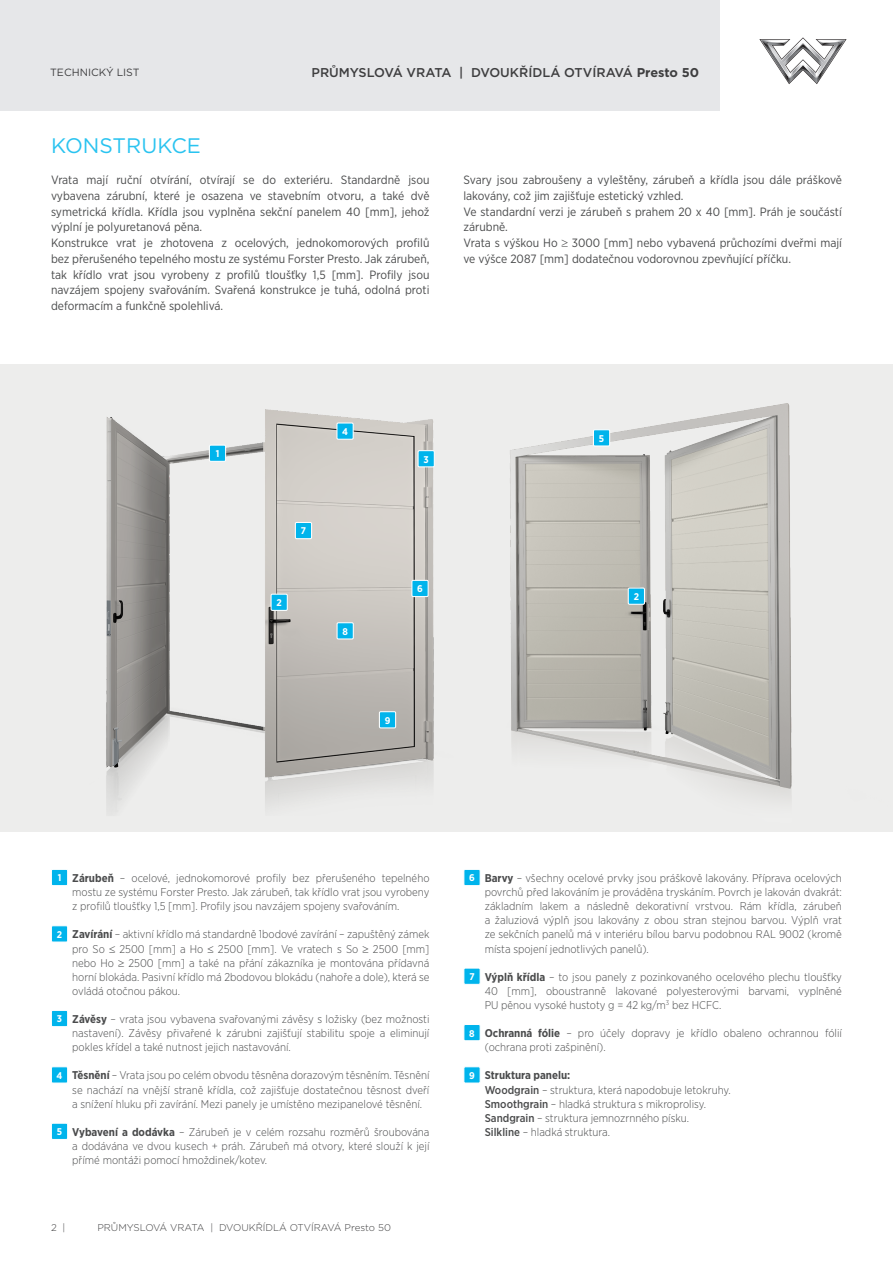
<style>
.page{position:relative;width:893px;height:1263px;background:#fff}
.page>*{position:absolute;margin:0;border:0;box-sizing:border-box;transform-origin:0 0}
.Page_header{font:21px "Gotham";color:#29c3f0}
.t1{font:500 12.75px "Gotham";color:#3e3e3f}
.t2{font:12px/15.8px "Gotham Narrow";color:#4a4b4c}
.t3{font:300 11.25px/14.1px "Gotham Narrow";color:#4a4b4c;text-align:justify}
.t4{font:700 11.25px "Gotham Narrow";color:#4a4b4c}
.t5{font:10.5px "Gotham";color:#3e3e3f}
.t6{font:300 9.75px "Gotham";color:#3e3e3f}
.t7{font:700 9.75px "Gotham Narrow";color:#fff}
.s1{font-weight:700}
.s2{font-weight:500}
</style>
<div class="page">
<div style="left:0;top:0;width:721px;height:111px;background:#e6e7e9"></div>
<svg style="left:759px;top:37px;width:88px;height:47px"></svg>
<img style="left:0;top:364px;width:893px;height:520px">
<div style="left:209px;top:445px;width:17px;height:16px;background:#00b4ec"></div>
<div style="left:209px;top:445px;width:17px;height:17px;border:1px solid #fff"></div>
<div style="left:337px;top:423px;width:16px;height:16px;background:#00b4ec"></div>
<div style="left:336px;top:422px;width:18px;height:18px;border:1px solid #fff"></div>
<div style="left:418px;top:451px;width:16px;height:16px;background:#00b4ec"></div>
<div style="left:418px;top:450px;width:17px;height:17px;border:1px solid #fff"></div>
<div style="left:295px;top:522px;width:17px;height:17px;background:#00b4ec"></div>
<div style="left:295px;top:522px;width:17px;height:17px;border:1px solid #fff"></div>
<div style="left:271px;top:594px;width:16px;height:16px;background:#00b4ec"></div>
<div style="left:271px;top:594px;width:17px;height:17px;border:1px solid #fff"></div>
<div style="left:628px;top:588px;width:16px;height:16px;background:#00b4ec"></div>
<div style="left:628px;top:587px;width:17px;height:18px;border:1px solid #fff"></div>
<div style="left:412px;top:580px;width:16px;height:17px;background:#00b4ec"></div>
<div style="left:411px;top:580px;width:18px;height:17px;border:1px solid #fff"></div>
<div style="left:337px;top:623px;width:16px;height:16px;background:#00b4ec"></div>
<div style="left:337px;top:622px;width:17px;height:17px;border:1px solid #fff"></div>
<div style="left:379px;top:712px;width:17px;height:16px;background:#00b4ec"></div>
<div style="left:379px;top:711px;width:17px;height:17px;border:1px solid #fff"></div>
<div style="left:593px;top:430px;width:17px;height:16px;background:#00b4ec"></div>
<div style="left:593px;top:429px;width:17px;height:17px;border:1px solid #fff"></div>
<div style="left:51px;top:869px;width:17px;height:17px;background:#00b4ec"></div>
<div style="left:51px;top:869px;width:17px;height:17px;border:1px solid #fff"></div>
<div style="left:51px;top:926px;width:17px;height:16px;background:#00b4ec"></div>
<div style="left:51px;top:925px;width:17px;height:17px;border:1px solid #fff"></div>
<div style="left:51px;top:1010px;width:17px;height:17px;background:#00b4ec"></div>
<div style="left:51px;top:1010px;width:17px;height:17px;border:1px solid #fff"></div>
<div style="left:51px;top:1067px;width:17px;height:16px;background:#00b4ec"></div>
<div style="left:51px;top:1066px;width:17px;height:17px;border:1px solid #fff"></div>
<div style="left:51px;top:1123px;width:17px;height:16px;background:#00b4ec"></div>
<div style="left:51px;top:1123px;width:17px;height:17px;border:1px solid #fff"></div>
<div style="left:464px;top:869px;width:16px;height:17px;background:#00b4ec"></div>
<div style="left:463px;top:869px;width:17px;height:17px;border:1px solid #fff"></div>
<div style="left:464px;top:968px;width:16px;height:16px;background:#00b4ec"></div>
<div style="left:463px;top:968px;width:17px;height:17px;border:1px solid #fff"></div>
<div style="left:464px;top:1024px;width:16px;height:17px;background:#00b4ec"></div>
<div style="left:463px;top:1024px;width:17px;height:17px;border:1px solid #fff"></div>
<div style="left:464px;top:1067px;width:16px;height:16px;background:#00b4ec"></div>
<div style="left:463px;top:1066px;width:17px;height:17px;border:1px solid #fff"></div>
<p class="t5" style="left:50px;top:66px;width:91px">TECHNICKÝ LIST</p>
<p class="t1" style="left:311px;top:65px;width:389px">PRŮMYSLOVÁ VRATA | DVOUKŘÍDLÁ OTVÍRAVÁ <span class="s1">Presto 50</span></p>
<p class="Page_header" style="left:51px;top:132px;width:151px">KONSTRUKCE</p>
<p class="t2" style="left:51px;top:172px;width:380px;text-align:justify">Vrata mají ruční otvírání, otvírají se do exteriéru. Standardně jsou vybavena zárubní, které je osazena ve stavebním otvoru, a také dvě symetrická křídla. Křídla jsou vyplněna sekční panelem 40 [mm], jehož výplní je polyuretanová pěna.</p>
<p class="t2" style="left:51px;top:235px;width:380px;text-align:justify">Konstrukce vrat je zhotovena z ocelových, jednokomorových profilů bez přerušeného tepelného mostu ze systému Forster Presto. Jak zárubeň, tak křídlo vrat jsou vyrobeny z profilů tloušťky 1,5 [mm]. Profily jsou navzájem spojeny svařováním. Svařená konstrukce je tuhá, odolná proti deformacím a funkčně spolehlivá.</p>
<p class="t2" style="left:463px;top:172px;width:380px">Svary jsou zabroušeny a vyleštěny, zárubeň a křídla jsou dále práškově lakovány, což jim zajišťuje estetický vzhled.</p>
<p class="t2" style="left:463px;top:203px;width:380px">Ve standardní verzi je zárubeň s prahem 20 x 40 [mm]. Práh je součástí zárubně.</p>
<p class="t2" style="left:463px;top:235px;width:380px">Vrata s výškou Ho ≥ 3000 [mm] nebo vybavená průchozími dveřmi mají ve výšce 2087 [mm] dodatečnou vodorovnou zpevňující příčku.</p>
<p class="t7" style="left:216px;top:447px;width:5px">1</p>
<p class="t7" style="left:342px;top:425px;width:7px">4</p>
<p class="t7" style="left:301px;top:525px;width:7px">7</p>
<p class="t7" style="left:277px;top:596px;width:7px">2</p>
<p class="t7" style="left:342px;top:625px;width:7px">8</p>
<p class="t7" style="left:424px;top:453px;width:7px">3</p>
<p class="t7" style="left:417px;top:583px;width:7px">6</p>
<p class="t7" style="left:385px;top:714px;width:7px">9</p>
<p class="t7" style="left:599px;top:432px;width:7px">5</p>
<p class="t7" style="left:634px;top:590px;width:7px">2</p>
<p class="t7" style="left:58px;top:872px;width:5px">1</p>
<p class="t3" style="left:72px;top:871px;width:359px"><span class="s1">Zárubeň</span> – ocelové, jednokomorové profily bez přerušeného tepelného mostu ze systému Forster Presto. Jak zárubeň, tak křídlo vrat jsou vyrobeny z profilů tloušťky 1,5 [mm]. Profily jsou navzájem spojeny svařováním.</p>
<p class="t7" style="left:57px;top:928px;width:7px">2</p>
<p class="t3" style="left:72px;top:927px;width:359px"><span class="s1">Zavírání</span> – aktivní křídlo má standardně 1bodové zavírání – zapuštěný zámek pro So ≤ 2500 [mm] a Ho ≤ 2500 [mm]. Ve vratech s So ≥ 2500 [mm] nebo Ho ≥ 2500 [mm] a také na přání zákazníka je montována přídavná horní blokáda. Pasivní křídlo má 2bodovou blokádu (nahoře a dole), která se ovládá otočnou pákou.</p>
<p class="t7" style="left:57px;top:1013px;width:7px">3</p>
<p class="t3" style="left:72px;top:1012px;width:359px"><span class="s1">Závěsy</span> – vrata jsou vybavena svařovanými závěsy s ložisky (bez možnosti nastavení). Závěsy přivařené k zárubni zajišťují stabilitu spoje a eliminují pokles křídel a také nutnost jejich nastavování.</p>
<p class="t7" style="left:57px;top:1069px;width:7px">4</p>
<p class="t3" style="left:72px;top:1068px;width:359px"><span class="s1">Těsnění</span> – Vrata jsou po celém obvodu těsněna dorazovým těsněním. Těsnění se nachází na vnější straně křídla, což zajišťuje dostatečnou těsnost dveří a snížení hluku při zavírání. Mezi panely je umístěno mezipanelové těsnění.</p>
<p class="t7" style="left:57px;top:1125px;width:7px">5</p>
<p class="t3" style="left:72px;top:1124px;width:359px"><span class="s1">Vybavení a dodávka</span> – Zárubeň je v celém rozsahu rozměrů šroubována a dodávána ve dvou kusech + práh. Zárubeň má otvory, které slouží k její přímé montáži pomocí hmoždinek/kotev.</p>
<p class="t6" style="left:51px;top:1221px;width:16px">2 |</p>
<p class="t6" style="left:97px;top:1221px;width:295px">PRŮMYSLOVÁ VRATA | DVOUKŘÍDLÁ OTVÍRAVÁ Presto 50</p>
<p class="t7" style="left:469px;top:872px;width:7px">6</p>
<p class="t3" style="left:485px;top:871px;width:359px"><span class="s1">Barvy</span> – všechny ocelové prvky jsou práškově lakovány. Příprava ocelových povrchů před lakováním je prováděna tryskáním. Povrch je lakován dvakrát: základním lakem a následně dekorativní vrstvou. Rám křídla, zárubeň a žaluziová výplň jsou lakovány z obou stran stejnou barvou. Výplň vrat ze sekčních panelů má v interiéru bílou barvu podobnou RAL 9002 (kromě místa spojení jednotlivých panelů).</p>
<p class="t7" style="left:469px;top:970px;width:7px">7</p>
<p class="t3" style="left:485px;top:969px;width:359px"><span class="s1">Výplň křídla</span> – to jsou panely z pozinkovaného ocelového plechu tloušťky 40 [mm], oboustranně lakované polyesterovými barvami, vyplněné PU pěnou vysoké hustoty g = 42 kg/m<sup>3</sup> bez HCFC.</p>
<p class="t7" style="left:469px;top:1027px;width:7px">8</p>
<p class="t3" style="left:485px;top:1026px;width:359px"><span class="s1">Ochranná fólie</span> – pro účely dopravy je křídlo obaleno ochrannou fólií (ochrana proti zašpinění).</p>
<p class="t7" style="left:469px;top:1069px;width:7px">9</p>
<p class="t4" style="left:485px;top:1068px;width:87px">Struktura panelu:</p>
<p class="t3" style="left:485px;top:1082px;width:248px"><span class="s2">Woodgrain</span> – struktura, která napodobuje letokruhy.</p>
<p class="t3" style="left:485px;top:1096px;width:223px"><span class="s2">Smoothgrain</span> – hladká struktura s mikroprolisy.</p>
<p class="t3" style="left:485px;top:1110px;width:206px"><span class="s2">Sandgrain</span> – struktura jemnozrnného písku.</p>
<p class="t3" style="left:485px;top:1124px;width:127px"><span class="s2">Silkline</span> – hladká struktura.</p>
</div>
